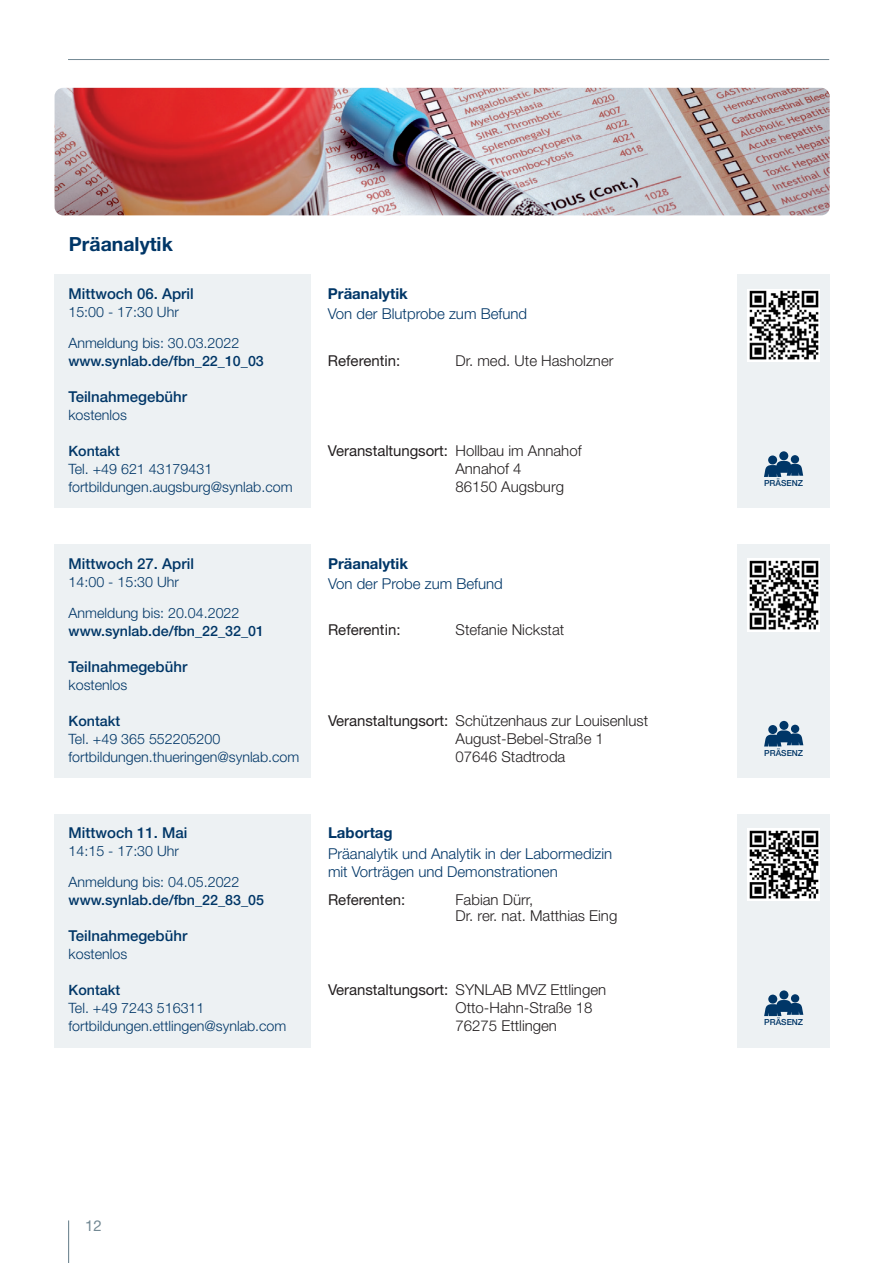
<style>
.page{position:relative;width:893px;height:1263px;background:#fff}
.page>*{position:absolute;margin:0;border:0;box-sizing:border-box;transform-origin:0 0}
.t1{font:700 19.5px "Helvetica Neue LT Std";color:#003667}
.t2{font:300 15px "Helvetica Neue LT Std";color:#231f20}
.t3{font:300 15px/18px "Helvetica Neue LT Std";color:#003667}
.t4{font:15px "Helvetica Neue LT Std";letter-spacing:-.005em;color:#231f20}
.t5{font:500 15px "Helvetica Neue LT Std";color:#003667}
.t6{font:700 15px "Helvetica Neue LT Std";color:#003667}
.t7{font:15px "Helvetica Neue LT Std";color:#738994}
.t8{font:300 14.25px "Helvetica Neue LT Std";color:#003667}
.t9{font:500 14.25px "Helvetica Neue LT Std";color:#003667}
.Copy_light_9_12{font:500 8.4px "Helvetica Neue LT Std";color:#003667}
.s1{font-weight:300}
.s2{font-weight:400}
</style>
<div class="page">
<hr style="left:68px;top:59px;width:761px;height:1px;background:#738994">
<hr style="left:68px;top:1220px;width:1px;height:43px;background:#738994">
<img style="left:55px;top:88px;width:775px;height:127px">
<div style="left:737px;top:274px;width:93px;height:234px;background:#edf1f3"></div>
<div style="left:55px;top:274px;width:256px;height:234px;background:#edf1f3"></div>
<img style="left:747px;top:289px;width:73px;height:72px">
<div style="left:779px;top:451px;width:9px;height:9px;background:#003667;border-radius:50%"></div>
<div style="left:791px;top:455px;width:8px;height:8px;background:#003667;border-radius:50%"></div>
<svg style="left:764px;top:461px;width:39px;height:16px"></svg>
<div style="left:768px;top:455px;width:9px;height:9px;background:#003667;border-radius:50%"></div>
<div style="left:738px;top:544px;width:92px;height:234px;background:#edf1f3"></div>
<div style="left:55px;top:544px;width:256px;height:234px;background:#edf1f3"></div>
<img style="left:748px;top:559px;width:72px;height:72px">
<div style="left:779px;top:721px;width:9px;height:9px;background:#003667;border-radius:50%"></div>
<div style="left:791px;top:725px;width:8px;height:8px;background:#003667;border-radius:50%"></div>
<svg style="left:764px;top:730px;width:39px;height:16px"></svg>
<div style="left:768px;top:725px;width:9px;height:9px;background:#003667;border-radius:50%"></div>
<div style="left:738px;top:814px;width:92px;height:233px;background:#edf1f3"></div>
<div style="left:55px;top:814px;width:256px;height:233px;background:#edf1f3"></div>
<img style="left:748px;top:828px;width:72px;height:72px">
<div style="left:779px;top:990px;width:9px;height:9px;background:#003667;border-radius:50%"></div>
<div style="left:791px;top:994px;width:8px;height:8px;background:#003667;border-radius:50%"></div>
<svg style="left:764px;top:1000px;width:39px;height:16px"></svg>
<div style="left:768px;top:994px;width:9px;height:9px;background:#003667;border-radius:50%"></div>
<p class="t1" style="left:69px;top:232px;width:105px">Präanalytik</p>
<p class="t5" style="left:68px;top:285px;width:127px">Mittwoch 06. April</p>
<p class="t8" style="left:68px;top:304px;width:112px">15:00 - 17:30 Uhr</p>
<p class="t8" style="left:68px;top:334px;width:172px">Anmeldung bis: 30.03.2022</p>
<p class="t9" style="left:68px;top:352px;width:197px">www.synlab.de/fbn_22_10_03</p>
<p class="t5" style="left:68px;top:388px;width:120px">Teilnahmegebühr</p>
<p class="t8" style="left:68px;top:406px;width:60px">kostenlos</p>
<p class="t9" style="left:68px;top:442px;width:53px">Kontakt</p>
<p class="t8" style="left:68px;top:460px;width:145px">Tel. +49 621 43179431</p>
<p class="t8" style="left:68px;top:478px;width:226px">fortbildungen.augsburg@synlab.com</p>
<p class="t5" style="left:69px;top:555px;width:127px">Mittwoch 27. April</p>
<p class="t8" style="left:69px;top:573px;width:112px">14:00 - 15:30 Uhr</p>
<p class="t8" style="left:69px;top:604px;width:172px">Anmeldung bis: 20.04.2022</p>
<p class="t9" style="left:69px;top:622px;width:197px">www.synlab.de/fbn_22_32_01</p>
<p class="t5" style="left:69px;top:657px;width:120px">Teilnahmegebühr</p>
<p class="t8" style="left:69px;top:676px;width:60px">kostenlos</p>
<p class="t9" style="left:69px;top:712px;width:53px">Kontakt</p>
<p class="t8" style="left:69px;top:730px;width:153px">Tel. +49 365 552205200</p>
<p class="t8" style="left:69px;top:748px;width:232px">fortbildungen.thueringen@synlab.com</p>
<p class="t5" style="left:69px;top:824px;width:120px">Mittwoch 11. Mai</p>
<p class="t8" style="left:69px;top:843px;width:112px">14:15 - 17:30 Uhr</p>
<p class="t8" style="left:69px;top:873px;width:172px">Anmeldung bis: 04.05.2022</p>
<p class="t9" style="left:69px;top:892px;width:197px">www.synlab.de/fbn_22_83_05</p>
<p class="t5" style="left:69px;top:927px;width:120px">Teilnahmegebühr</p>
<p class="t8" style="left:69px;top:945px;width:60px">kostenlos</p>
<p class="t9" style="left:69px;top:982px;width:53px">Kontakt</p>
<p class="t8" style="left:69px;top:999px;width:137px">Tel. +49 7243 516311</p>
<p class="t8" style="left:69px;top:1017px;width:219px">fortbildungen.ettlingen@synlab.com</p>
<p class="t6" style="left:328px;top:285px;width:81px">Präanalytik</p>
<p class="t3" style="left:328px;top:305px;width:201px">Von der Blutprobe zum Befund</p>
<p class="t4" style="left:328px;top:351px;width:74px">Referentin:</p>
<p class="t2" style="left:455px;top:351px;width:160px">Dr. med. Ute Hasholzner</p>
<p class="t4" style="left:328px;top:442px;width:255px">Veranstaltungsort: <span class="s1">Hollbau im Annahof</span></p>
<p class="t2" style="left:455px;top:460px;width:68px">Annahof 4</p>
<p class="t2" style="left:455px;top:478px;width:110px">86150 Augsburg</p>
<p class="Copy_light_9_12" style="left:764px;top:478px;width:41px">PRÄSENZ</p>
<p class="t6" style="left:328px;top:554px;width:81px">Präanalytik</p>
<p class="t3" style="left:328px;top:574px;width:176px">Von der Probe zum Befund</p>
<p class="t4" style="left:328px;top:621px;width:74px">Referentin:</p>
<p class="t2" style="left:456px;top:621px;width:110px">Stefanie Nickstat</p>
<p class="t2" style="left:328px;top:711px;width:322px"><span class="s2">Veranstaltungsort:</span> Schützenhaus zur Louisenlust</p>
<p class="t2" style="left:456px;top:729px;width:150px">August-Bebel-Straße 1</p>
<p class="t2" style="left:456px;top:747px;width:111px">07646 Stadtroda</p>
<p class="Copy_light_9_12" style="left:764px;top:748px;width:41px">PRÄSENZ</p>
<p class="t6" style="left:328px;top:824px;width:66px">Labortag</p>
<p class="t3" style="left:328px;top:844px;width:286px">Präanalytik und Analytik in der Labormedizin mit Vorträgen und Demonstrationen</p>
<p class="t4" style="left:328px;top:891px;width:79px">Referenten:</p>
<p class="t2" style="left:456px;top:890px;width:79px">Fabian Dürr,</p>
<p class="t2" style="left:456px;top:907px;width:163px">Dr. rer. nat. Matthias Eing</p>
<p class="t4" style="left:328px;top:981px;width:280px">Veranstaltungsort: <span class="s1">SYNLAB MVZ Ettlingen</span></p>
<p class="t2" style="left:456px;top:999px;width:138px">Otto-Hahn-Straße 18</p>
<p class="t2" style="left:456px;top:1017px;width:103px">76275 Ettlingen</p>
<p class="Copy_light_9_12" style="left:764px;top:1017px;width:41px">PRÄSENZ</p>
<p class="t7" style="left:85px;top:1217px;width:18px">12</p>
</div>
